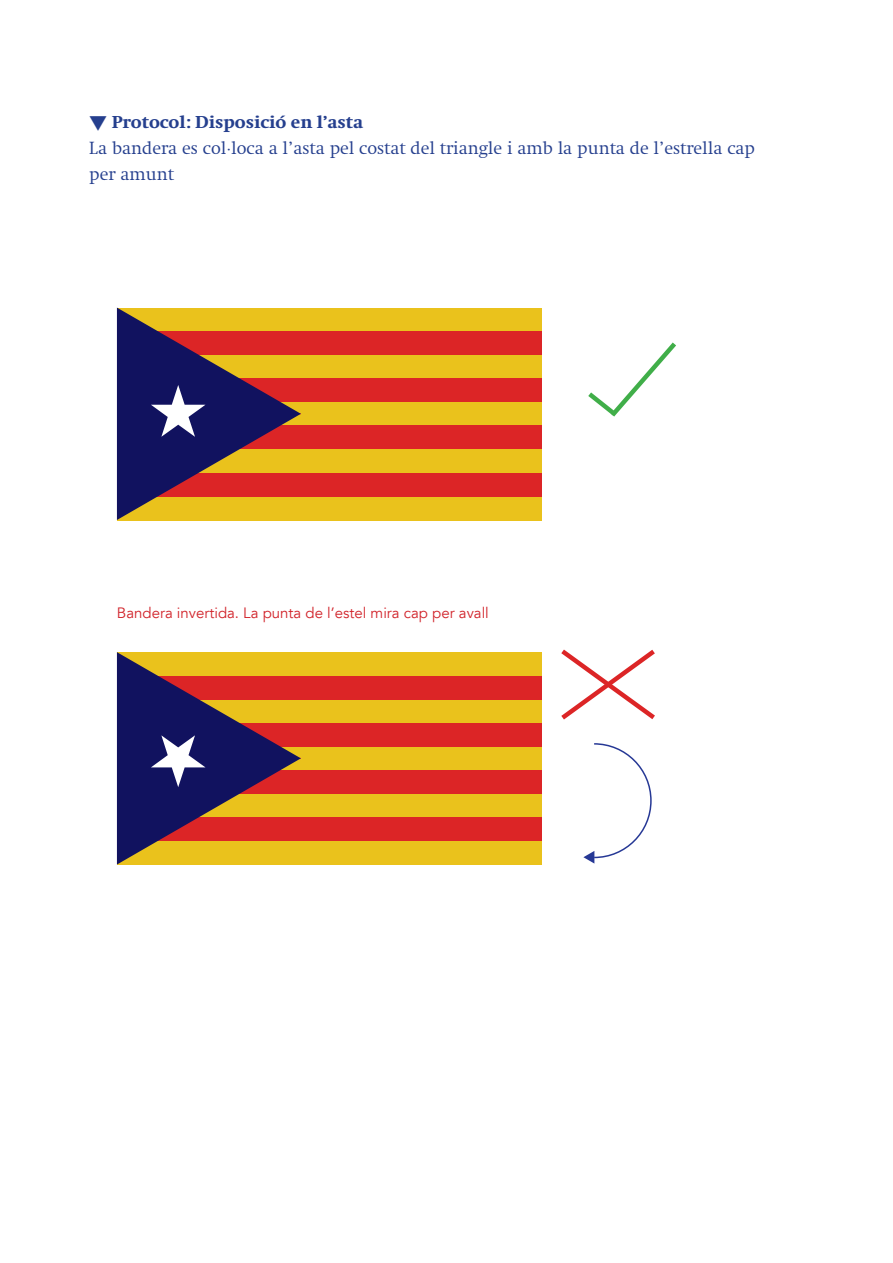
<style>
.page{position:relative;width:893px;height:1263px;background:#fff}
.page>*{position:absolute;margin:0;border:0;box-sizing:border-box;transform-origin:0 0}
.t1{font:300 18px/25.5px "Swift LT Std";color:#253f8e}
.t2{font:800 18px "Swift EF";color:#253f8e}
.t3{font:15px "Avenir LT";color:#d1232a}
</style>
<div class="page">
<div style="left:117px;top:308px;width:425px;height:212px;background:#eac21c"></div>
<div style="left:152px;top:331px;width:390px;height:24px;background:#dc2526"></div>
<div style="left:153px;top:378px;width:389px;height:24px;background:#dc2526"></div>
<div style="left:153px;top:426px;width:389px;height:23px;background:#dc2526"></div>
<div style="left:153px;top:473px;width:389px;height:23px;background:#dc2526"></div>
<svg style="left:117px;top:308px;width:184px;height:212px"></svg>
<div style="left:117px;top:652px;width:424px;height:212px;background:#eac21c"></div>
<div style="left:152px;top:817px;width:389px;height:24px;background:#dc2526"></div>
<div style="left:153px;top:770px;width:388px;height:24px;background:#dc2526"></div>
<div style="left:153px;top:723px;width:388px;height:23px;background:#dc2526"></div>
<div style="left:153px;top:676px;width:388px;height:23px;background:#dc2526"></div>
<svg style="left:117px;top:652px;width:184px;height:212px"></svg>
<svg style="left:583px;top:743px;width:69px;height:120px"></svg>
<svg style="left:561px;top:649px;width:94px;height:71px"></svg>
<svg style="left:588px;top:342px;width:88px;height:75px"></svg>
<p class="t2" style="left:89px;top:113px;width:275px">▼ Protocol: Disposició en l’asta</p>
<p class="t1" style="left:89px;top:136px;width:667px">La bandera es col·loca a l’asta pel costat del triangle i amb la punta de l’estrella cap per amunt</p>
<p class="t3" style="left:117px;top:604px;width:373px">Bandera invertida. La punta de l’estel mira cap per avall</p>
</div>
